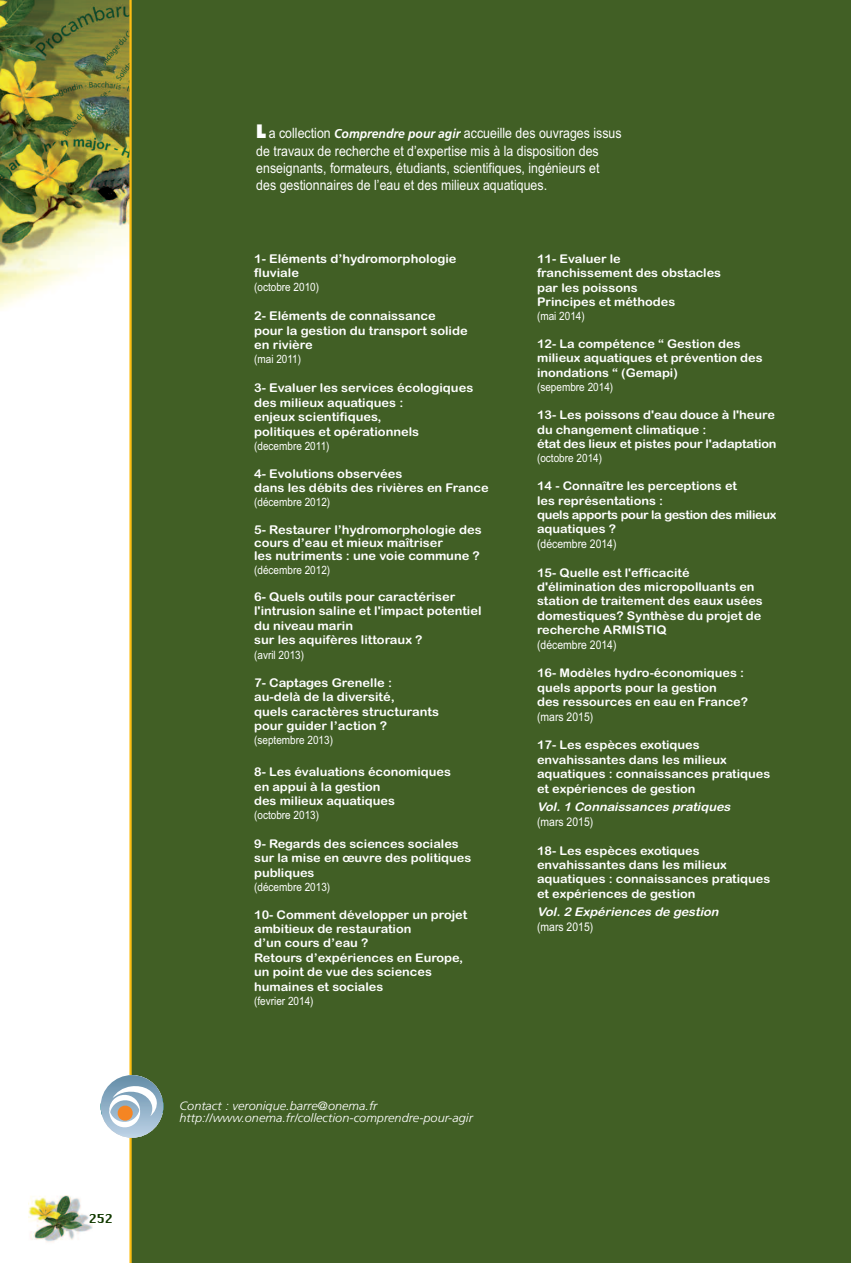
<style>
.page{position:relative;width:851px;height:1263px;background:#fff}
.page>*{position:absolute;margin:0;border:0;box-sizing:border-box;transform-origin:0 0}
.t1{font:14.25px/17.4px "Arial Narrow";color:#fff;scale:1.06 1}
.t2{font:12.15px/14.5px "Arial Rounded MT Bold";color:#fff;scale:1.06 1}
.t3{font:12px/14.4px "Arial Rounded MT Bold";color:#fff;scale:1.06 1}
.t4{font:italic 300 12px/12px "Frutiger";color:#fff;scale:1.06 1}
.t5{font:12px "Arial Narrow";color:#fff;scale:1.06 1}
.t6{font:italic 12px "Arial Rounded MT Bold";color:#fff;scale:1.06 1}
.t7{font:11.55px "Arial Narrow";color:#fff;scale:1.06 1}
.s1{font-family:"Futura";font-weight:800;font-size:18px}
.s2{font-family:"Frutiger";font-weight:700;font-style:italic;font-size:12.75px}
</style>
<div class="page">
<img style="left:0;top:0;width:129px;height:310px">
<img style="left:29px;top:1195px;width:63px;height:47px">
<div style="left:130px;top:0;width:720px;height:1263px;background:#415f25"></div>
<hr style="left:129px;top:0;width:3px;height:1263px;background:#fdbe12">
<svg style="left:101px;top:1075px;width:62px;height:63px"></svg>
<svg style="left:90px;top:1214px;width:2px;height:9px"></svg>
<p class="t1" style="left:256px;top:124px;width:346px"><span class="s1">L</span> a collection <span class="s2">Comprendre pour agir</span> accueille des ouvrages issus de travaux de recherche et d’expertise mis à la disposition des enseignants, formateurs, étudiants, scientifiques, ingénieurs et des gestionnaires de l’eau et des milieux aquatiques.</p>
<p class="t2" style="left:254px;top:251px;width:192px">1- Eléments d’hydromorphologie fluviale</p>
<p class="t7" style="left:254px;top:281px;width:63px">(octobre 2010)</p>
<p class="t2" style="left:254px;top:309px;width:203px">2- Eléments de connaissance pour la gestion du transport solide en rivière</p>
<p class="t7" style="left:254px;top:352px;width:46px">(mai 2011)</p>
<p class="t2" style="left:254px;top:381px;width:208px">3- Evaluer les services écologiques des milieux aquatiques :<br>enjeux scientifiques,<br>politiques et opérationnels</p>
<p class="t7" style="left:254px;top:439px;width:73px">(decembre 2011)</p>
<p class="t2" style="left:254px;top:466px;width:223px">4- Evolutions observées<br>dans les débits des rivières en France</p>
<p class="t7" style="left:254px;top:496px;width:73px">(décembre 2012)</p>
<p class="t2" style="left:254px;top:523px;width:216px;line-height:13.4px">5- Restaurer l’hydromorphologie des cours d’eau et mieux maîtriser<br>les nutriments : une voie commune ?</p>
<p class="t7" style="left:254px;top:563px;width:73px">(décembre 2012)</p>
<p class="t2" style="left:254px;top:589px;width:216px">6- Quels outils pour caractériser l'intrusion saline et l'impact potentiel du niveau marin<br>sur les aquifères littoraux ?</p>
<p class="t7" style="left:254px;top:648px;width:49px">(avril 2013)</p>
<p class="t2" style="left:254px;top:675px;width:176px">7- Captages Grenelle : au-delà de la diversité,<br>quels caractères structurants pour guider l’action ?</p>
<p class="t7" style="left:254px;top:733px;width:76px">(septembre 2013)</p>
<p class="t3" style="left:254px;top:765px;width:187px">8- Les évaluations économiques en appui à la gestion<br>des milieux aquatiques</p>
<p class="t7" style="left:254px;top:808px;width:63px">(octobre 2013)</p>
<p class="t3" style="left:254px;top:836px;width:206px">9- Regards des sciences sociales sur la mise en œuvre des politiques publiques</p>
<p class="t7" style="left:254px;top:880px;width:73px">(décembre 2013)</p>
<p class="t3" style="left:254px;top:907px;width:202px">10- Comment développer un projet ambitieux de restauration<br>d’un cours d’eau ?<br>Retours d’expériences en Europe, un point de vue des sciences humaines et sociales</p>
<p class="t7" style="left:254px;top:994px;width:58px">(fevrier 2014)</p>
<p class="t4" style="left:179px;top:1101px;width:278px">Contact : veronique.barre@onema.fr http://www.onema.fr/collection-comprendre-pour-agir</p>
<p class="t3" style="left:537px;top:251px;width:175px">11- Evaluer le<br>franchissement des obstacles par les poissons<br>Principes et méthodes</p>
<p class="t7" style="left:537px;top:309px;width:47px">(mai 2014)</p>
<p class="t3" style="left:537px;top:337px;width:214px">12- La compétence “ Gestion des milieux aquatiques et prévention des inondations “ (Gemapi)</p>
<p class="t7" style="left:537px;top:380px;width:73px">(sepembre 2014)</p>
<p class="t3" style="left:537px;top:408px;width:227px">13- Les poissons d'eau douce à l'heure du changement climatique :<br>état des lieux et pistes pour l'adaptation</p>
<p class="t7" style="left:537px;top:451px;width:63px">(octobre 2014)</p>
<p class="t3" style="left:537px;top:479px;width:227px">14 - Connaître les perceptions et<br>les représentations :<br>quels apports pour la gestion des milieux aquatiques ?</p>
<p class="t5" style="left:537px;top:537px;width:76px">(décembre 2014)</p>
<p class="t3" style="left:537px;top:565px;width:214px">15- Quelle est l'efficacité d'élimination des micropolluants en station de traitement des eaux usées domestiques? Synthèse du projet de recherche ARMISTIQ</p>
<p class="t5" style="left:537px;top:637px;width:76px">(décembre 2014)</p>
<p class="t3" style="left:537px;top:666px;width:200px">16- Modèles hydro-économiques : quels apports pour la gestion<br>des ressources en eau en France?</p>
<p class="t5" style="left:537px;top:709px;width:55px">(mars 2015)</p>
<p class="t3" style="left:537px;top:738px;width:221px">17- Les espèces exotiques envahissantes dans les milieux aquatiques : connaissances pratiques et expériences de gestion</p>
<p class="t6" style="left:537px;top:800px;width:187px">Vol. 1 Connaissances pratiques</p>
<p class="t5" style="left:537px;top:814px;width:55px">(mars 2015)</p>
<p class="t3" style="left:537px;top:843px;width:221px">18- Les espèces exotiques envahissantes dans les milieux aquatiques : connaissances pratiques et expériences de gestion</p>
<p class="t6" style="left:537px;top:905px;width:175px">Vol. 2 Expériences de gestion</p>
<p class="t5" style="left:537px;top:920px;width:55px">(mars 2015)</p>
</div>
